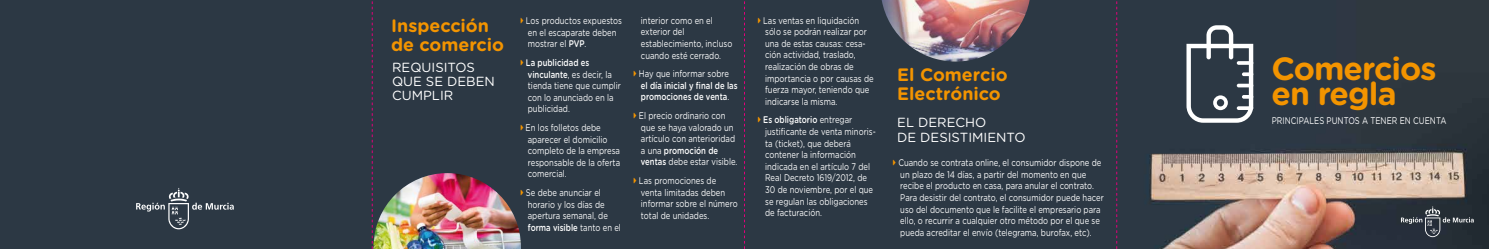
<style>
.page{position:relative;width:1489px;height:249px;background:#fff}
.page>*{position:absolute;margin:0;border:0;box-sizing:border-box;transform-origin:0 0}
.t1{font:700 32.02px/24.6px "Gotham Rounded";letter-spacing:-.03em;color:#f39400}
.t2{font:700 17.85px/19.3px "Gotham Rounded";color:#f39400}
.t3{font:13.12px/14.2px "Gotham Rounded";color:#fff}
.t4{font:9.62px/11.5px "Gotham Rounded";color:#fff;scale:.8 1}
.t5{font:500 9.62px/11.5px "Gotham Rounded";color:#fff;scale:.8 1}
.s1{font-weight:500}
.s2{font-weight:400}
</style>
<div class="page">
<img style="left:0;top:0;width:1488px;height:248px">
<svg style="left:1186px;top:25px;width:67px;height:97px"></svg>
<img style="left:373px;top:172px;width:148px;height:76px">
<img style="left:881px;top:0;width:148px;height:61px">
<svg style="left:136px;top:187px;width:98px;height:41px"></svg>
<svg style="left:1400px;top:205px;width:73px;height:31px"></svg>
<svg style="left:372px;top:0;width:1px;height:248px"></svg>
<svg style="left:744px;top:0;width:1px;height:248px"></svg>
<svg style="left:1116px;top:0;width:1px;height:248px"></svg>
<svg style="left:521px;top:124px;width:2px;height:6px"></svg>
<svg style="left:521px;top:189px;width:2px;height:6px"></svg>
<svg style="left:893px;top:159px;width:2px;height:6px"></svg>
<svg style="left:634px;top:112px;width:2px;height:6px"></svg>
<svg style="left:634px;top:177px;width:2px;height:6px"></svg>
<svg style="left:758px;top:17px;width:2px;height:6px"></svg>
<h2 class="t2" style="left:391px;top:15px;width:114px">Inspección de comercio</h2>
<h3 class="t3" style="left:392px;top:59px;width:104px">REQUISITOS<br>QUE SE DEBEN<br>CUMPLIR</h3>
<p class="t4" style="left:526px;top:15px;width:121px">Los productos expuestos en el escaparate deben mostrar el <span class="s1">PVP</span>.</p>
<p class="t4" style="left:526px;top:56px;width:120px"><span class="s1">La publicidad es vinculante</span>, es decir, la tienda tiene que cumplir con lo anunciado en la publicidad.</p>
<p class="t4" style="left:525px;top:121px;width:120px">En los folletos debe aparecer el domicilio completo de la empresa responsable de la oferta comercial.</p>
<p class="t4" style="left:526px;top:186px;width:120px">Se debe anunciar el horario y los días de apertura semanal, de <span class="s1">forma visible</span> tanto en el</p>
<p class="t4" style="left:641px;top:14px;width:116px">interior como en el exterior del establecimiento, incluso cuando esté cerrado.</p>
<p class="t4" style="left:639px;top:67px;width:114px">Hay que informar sobre</p>
<p class="t5" style="left:641px;top:79px;width:122px">el día inicial y final de las promociones de venta<span class="s2">.</span></p>
<p class="t4" style="left:639px;top:109px;width:125px">El precio ordinario con que se haya valorado un artículo con anterioridad a una <span class="s1">promoción de ventas</span> debe estar visible.</p>
<p class="t4" style="left:639px;top:174px;width:125px">Las promociones de venta limitadas deben informar sobre el número total de unidades.</p>
<p class="t4" style="left:763px;top:14px;width:140px">Las ventas en liquidación sólo se podrán realizar por una de estas causas: cesa&shy;ción actividad, traslado, realización de obras de importancia o por causas de fuerza mayor, teniendo que indicarse la misma.</p>
<p class="t4" style="left:763px;top:113px;width:142px"><span class="s1">Es obligatorio</span> entregar justificante de venta minoris&shy;ta (ticket), que deberá contener la información indicada en el artículo 7 del<br>Real Decreto 1619/2012, de<br>30 de noviembre, por el que se regulan las obligaciones de facturación.</p>
<h2 class="t2" style="left:897px;top:64px;width:112px">El Comercio<br>Electrónico</h2>
<h3 class="t3" style="left:897px;top:115px;width:130px">EL DERECHO<br>DE DESISTIMIENTO</h3>
<p class="t4" style="left:898px;top:156px;width:258px">Cuando se contrata online, el consumidor dispone de un plazo de 14 días, a partir del momento en que recibe el producto en casa, para anular el contrato.<br>Para desistir del contrato, el consumidor puede hacer uso del documento que le facilite el empresario para ello, o recurrir a cualquier otro método por el que se pueda acreditar el envío (telegrama, burofax, etc).</p>
<h1 class="t1" style="left:1271px;top:55px;width:167px">Comercios en regla</h1>
<p class="t4" style="left:1271px;top:114px;width:220px">PRINCIPALES PUNTOS A TENER EN CUENTA</p>
</div>
